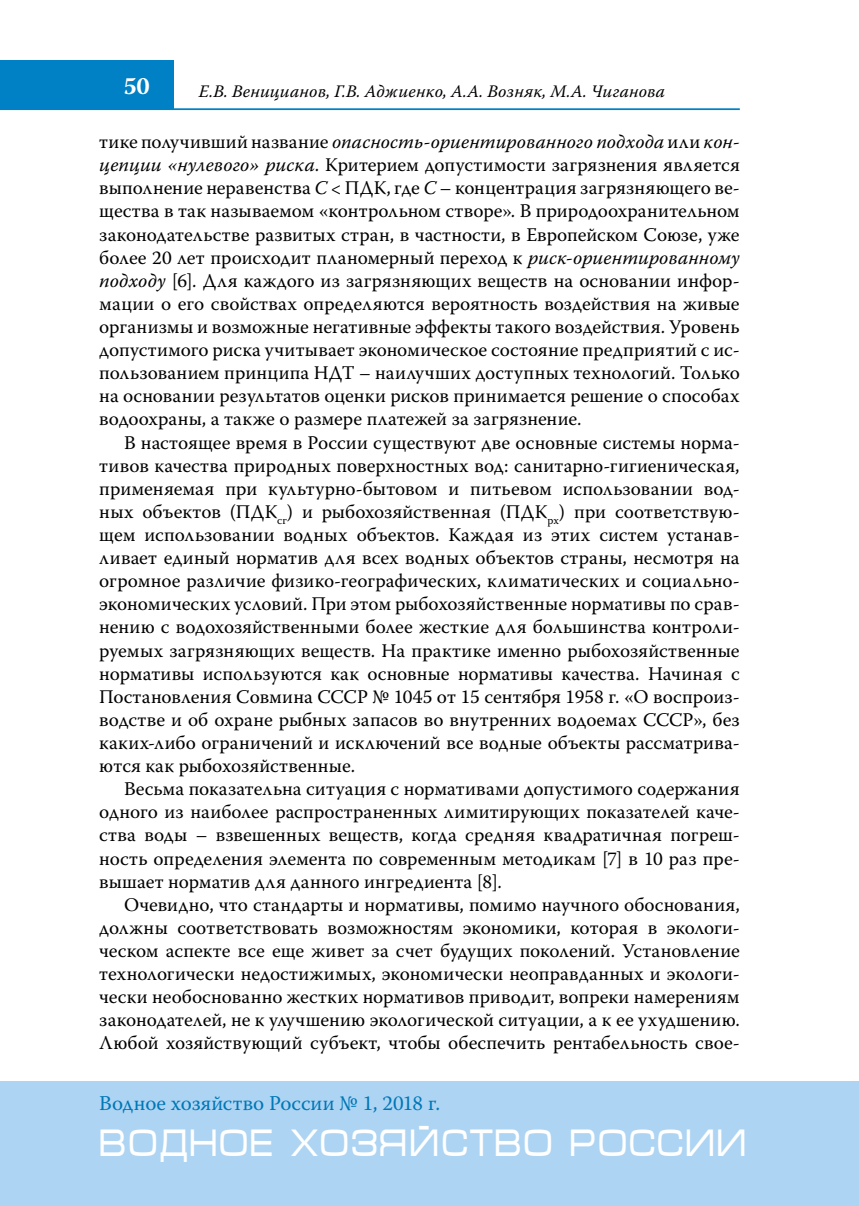
<style>
.page{position:relative;width:859px;height:1206px;background:#fff}
.page>*{position:absolute;margin:0;border:0;box-sizing:border-box;transform-origin:0 0}
.t1{font:38.5px "Micra";color:#fff;scale:.81 1}
.t2{font:700 24.5px "Warnock Pro";color:#fff}
.t3{font:21px "Warnock Pro";color:#0077b6}
.t4{font:19.25px/23.1px "Warnock Pro";letter-spacing:.005em;color:#000;text-align:justify}
.t5{font:italic 17.5px "Warnock Pro";letter-spacing:.005em;color:#000}
.s1{font-style:italic}
</style>
<div class="page">
<hr style="left:0;top:108px;width:739px;height:2px;background:#0080c5">
<div style="left:0;top:60px;width:174px;height:50px;background:#0080c5"></div>
<div style="left:0;top:1081px;width:858px;height:124px;background:#add4f3"></div>
<p class="t2" style="left:123px;top:71px;width:28px">50</p>
<p class="t5" style="left:199px;top:81px;width:467px">Е.В. Веницианов, Г.В. Аджиенко, А.А. Возняк, М.А. Чиганова</p>
<p class="t4" style="left:99px;top:130px;width:641px">тике получивший название <span class="s1">опасность-ориентированного подхода</span> или <span class="s1">кон&shy;цепции «нулевого» риска</span>. Критерием допустимости загрязнения является выполнение неравенства <span class="s1">С</span> &lt; ПДК, где <span class="s1">С</span> – концентрация загрязняющего ве&shy;щества в так называемом «контрольном створе». В природоохранительном законодательстве развитых стран, в частности, в Европейском Союзе, уже более 20 лет происходит планомерный переход к <span class="s1">риск-ориентированному подходу</span> [6]. Для каждого из загрязняющих веществ на основании инфор&shy;мации о его свойствах определяются вероятность воздействия на живые организмы и возможные негативные эффекты такого воздействия. Уровень допустимого риска учитывает экономическое состояние предприятий с ис&shy;пользованием принципа НДТ – наилучших доступных технологий. Только на основании результатов оценки рисков принимается решение о способах водоохраны, а также о размере платежей за загрязнение.</p>
<p class="t4" style="left:99px;top:430px;width:642px;text-indent:25px">В настоящее время в России существуют две основные системы норма&shy;тивов качества природных поверхностных вод: санитарно-гигиеническая, применяемая при культурно-бытовом и питьевом использовании вод&shy;ных объектов (ПДК<sub>сг</sub>) и рыбохозяйственная (ПДК<sub>рх</sub>) при соответствую&shy;щем использовании водных объектов. Каждая из этих систем устанав&shy;ливает единый норматив для всех водных объектов страны, несмотря на огромное различие физико-географических, климатических и социально&shy;экономических условий. При этом рыбохозяйственные нормативы по срав&shy;нению с водохозяйственными более жесткие для большинства контроли&shy;руемых загрязняющих веществ. На практике именно рыбохозяйственные нормативы используются как основные нормативы качества. Начиная с Постановления Совмина СССР № 1045 от 15 сентября 1958 г. «О воспроиз&shy;водстве и об охране рыбных запасов во внутренних водоемах СССР», без каких-либо ограничений и исключений все водные объекты рассматрива&shy;ются как рыбохозяйственные.</p>
<p class="t4" style="left:99px;top:777px;width:641px;text-indent:25px">Весьма показательна ситуация с нормативами допустимого содержания одного из наиболее распространенных лимитирующих показателей каче&shy;ства воды – взвешенных веществ, когда средняя квадратичная погреш&shy;ность определения элемента по современным методикам [7] в 10 раз пре&shy;вышает норматив для данного ингредиента [8].</p>
<p class="t4" style="left:99px;top:892px;width:641px;text-indent:25px">Очевидно, что стандарты и нормативы, помимо научного обоснования, должны соответствовать возможностям экономики, которая в экологи&shy;ческом аспекте все еще живет за счет будущих поколений. Установление технологически недостижимых, экономически неоправданных и экологи&shy;чески необоснованно жестких нормативов приводит, вопреки намерениям законодателей, не к улучшению экологической ситуации, а к ее ухудшению.<br>Любой хозяйствующий субъект, чтобы обеспечить рентабельность свое-</p>
<p class="t3" style="left:99px;top:1090px;width:342px">Водное хозяйство России № 1, 2018 г.</p>
<h1 class="t1" style="left:99px;top:1122px;width:801px">ВОДНОЕ ХОЗЯЙСТВО РОССИИ</h1>
</div>
